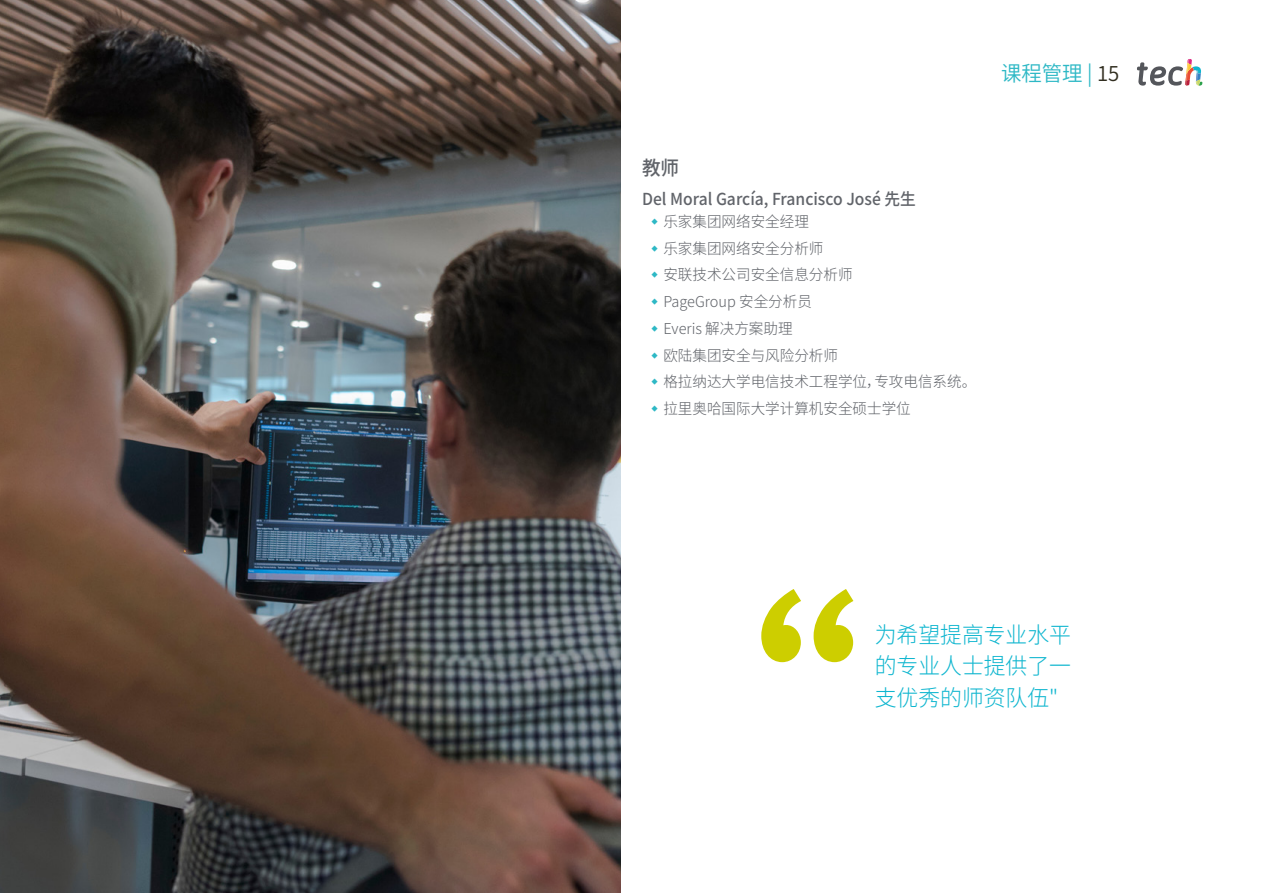
<style>
.page{position:relative;width:1263px;height:893px;background:#fff}
.page>*{position:absolute;margin:0;border:0;box-sizing:border-box;transform-origin:0 0}
.t1{font:300 22.5px/31.5px "Source Han Sans CN";color:#0fb6cf;text-align:justify}
.t2{font:21px "Source Han Sans CN";color:#2db8c5}
.t3{font:500 19.5px "Source Han Sans CN";color:#61646a;scale:.95 1}
.t4{font:500 16.5px "Source Han Sans CN";color:#61646a;scale:.95 1}
.t5{font:300 15px/26.7px "Source Han Sans CN";color:#61646a}
.s1{color:#312e20}
</style>
<div class="page">
<svg style="left:1137px;top:59px;width:65px;height:27px"></svg>
<img style="left:0;top:0;width:621px;height:893px">
<svg style="left:761px;top:589px;width:92px;height:73px"></svg>
<h3 class="t3" style="left:642px;top:157px;width:41px">教师</h3>
<p class="t4" style="left:642px;top:189px;width:290px">Del Moral García, Francisco José 先生</p>
<p class="t5" style="left:663px;top:208px;width:314px">乐家集团网络安全经理<br>乐家集团网络安全分析师<br>安联技术公司安全信息分析师<br>PageGroup 安全分析员<br>Everis 解决方案助理<br>欧陆集团安全与风险分析师<br>格拉纳达大学电信技术工程学位，专攻电信系统。拉里奥哈国际大学计算机安全硕士学位</p>
<h2 class="t2" style="left:1001px;top:61px;width:120px">课程管理 | <span class="s1">15</span></h2>
<h1 class="t1" style="left:875px;top:619px;width:198px">为希望提高专业水平的专业人士提供了一支优秀的师资队伍"</h1>
</div>
